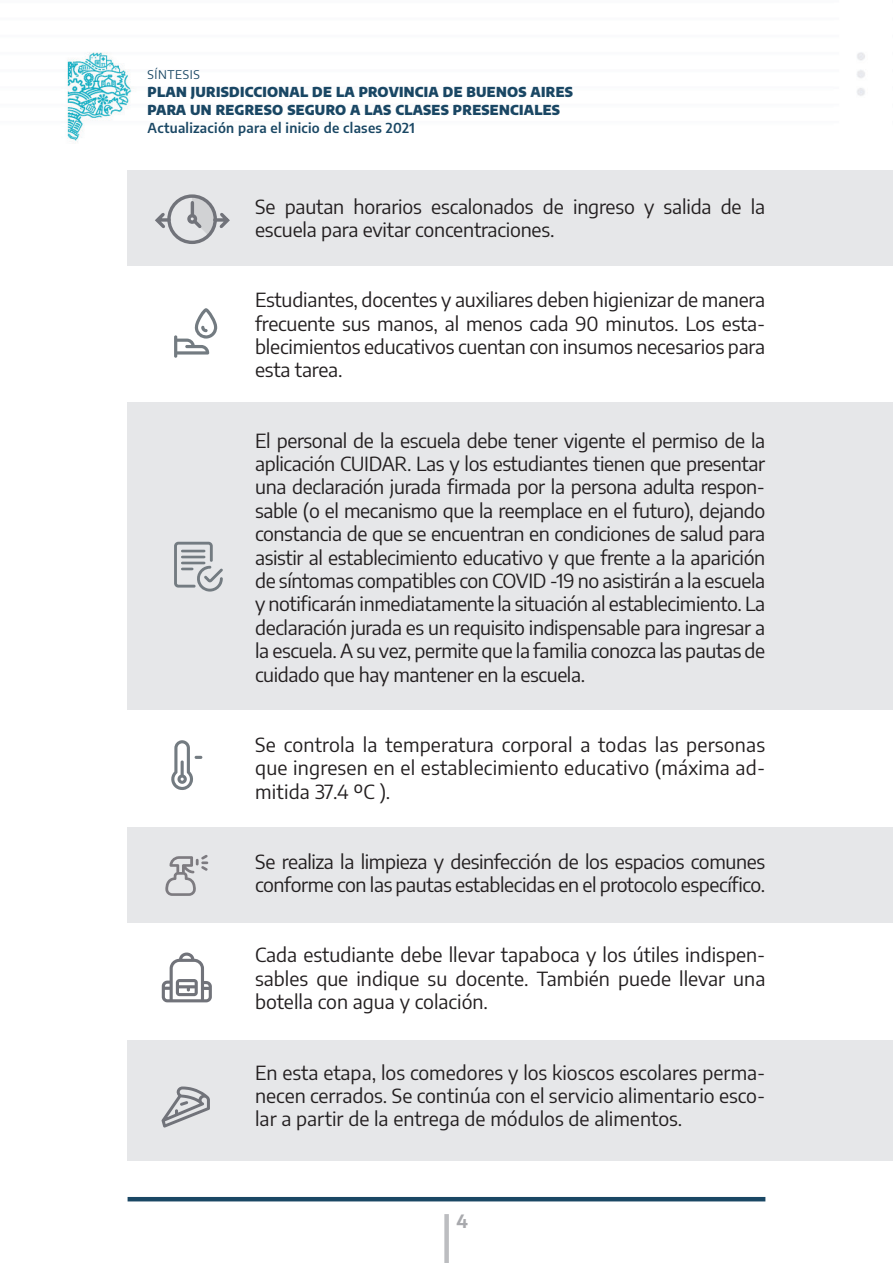
<style>
.page{position:relative;width:893px;height:1263px;background:#fff}
.page>*{position:absolute;margin:0;border:0;box-sizing:border-box;transform-origin:0 0}
.t1{font:19.5px/23.4px "Encode Sans";letter-spacing:-.01em;color:#231f20;text-align:justify}
.t2{font:700 18px "Encode Sans";color:#a8a9ad}
.t3{font:900 13.5px/18px "Encode Sans";letter-spacing:.02em;color:#1a4764}
.t4{font:600 13.5px "Encode Sans";letter-spacing:.02em;color:#1a4764}
.t5{font:12px "Encode Sans";letter-spacing:.05em;color:#1a4764}
</style>
<div class="page">
<div style="left:444px;top:1214px;width:5px;height:49px;background:#bcbdc0"></div>
<img style="left:67px;top:52px;width:826px;height:1029px">
<hr style="left:128px;top:1197px;width:637px;height:4px;background:#1a4764">
<div style="left:128px;top:1040px;width:765px;height:120px;background:#e6e7e9"></div>
<div style="left:128px;top:827px;width:765px;height:96px;background:#e6e7e9"></div>
<div style="left:128px;top:170px;width:765px;height:96px;background:#e6e7e9"></div>
<div style="left:128px;top:403px;width:765px;height:307px;background:#e6e7e9"></div>
<svg style="left:174px;top:308px;width:43px;height:50px"></svg>
<svg style="left:174px;top:542px;width:49px;height:49px"></svg>
<svg style="left:171px;top:740px;width:31px;height:51px"></svg>
<svg style="left:165px;top:855px;width:43px;height:41px"></svg>
<svg style="left:162px;top:1086px;width:48px;height:42px"></svg>
<svg style="left:162px;top:952px;width:50px;height:50px"></svg>
<svg style="left:155px;top:194px;width:75px;height:50px"></svg>
<hr style="left:892px;top:974px;width:1px;height:185px;background:#e1f4fc">
<p class="t5" style="left:148px;top:66px;width:54px">SÍNTESIS</p>
<p class="t3" style="left:148px;top:82px;width:427px">PLAN JURISDICCIONAL DE LA PROVINCIA DE BUENOS AIRES<br>PARA UN REGRESO SEGURO A LAS CLASES PRESENCIALES</p>
<p class="t4" style="left:148px;top:118px;width:269px">Actualización para el inicio de clases 2021</p>
<p class="t1" style="left:255px;top:194px;width:511px">Se pautan horarios escalonados de ingreso y salida de la escuela para evitar concentraciones.</p>
<p class="t1" style="left:255px;top:287px;width:512px">Estudiantes, docentes y auxiliares deben higienizar de manera frecuente sus manos, al menos cada 90 minutos. Los esta&shy;blecimientos educativos cuentan con insumos necesarios para esta tarea.</p>
<p class="t1" style="left:255px;top:428px;width:512px">El personal de la escuela debe tener vigente el permiso de la aplicación CUIDAR. Las y los estudiantes tienen que presentar una declaración jurada firmada por la persona adulta respon&shy;sable (o el mecanismo que la reemplace en el futuro), dejando constancia de que se encuentran en condiciones de salud para asistir al establecimiento educativo y que frente a la aparición de síntomas compatibles con COVID -19 no asistirán a la escuela y notificarán inmediatamente la situación al establecimiento. La declaración jurada es un requisito indispensable para ingresar a la escuela. A su vez, permite que la familia conozca las pautas de cuidado que hay mantener en la escuela.</p>
<p class="t1" style="left:255px;top:732px;width:512px">Se controla la temperatura corporal a todas las personas que ingresen en el establecimiento educativo (máxima ad&shy;mitida 37.4 ºC ).</p>
<p class="t1" style="left:255px;top:849px;width:512px">Se realiza la limpieza y desinfección de los espacios comunes conforme con las pautas establecidas en el protocolo específico.</p>
<p class="t1" style="left:255px;top:942px;width:512px">Cada estudiante debe llevar tapaboca y los útiles indispen&shy;sables que indique su docente. También puede llevar una botella con agua y colación.</p>
<p class="t1" style="left:255px;top:1059px;width:512px">En esta etapa, los comedores y los kioscos escolares perma&shy;necen cerrados. Se continúa con el servicio alimentario esco&shy;lar a partir de la entrega de módulos de alimentos.</p>
<p class="t2" style="left:457px;top:1207px;width:13px">4</p>
</div>
